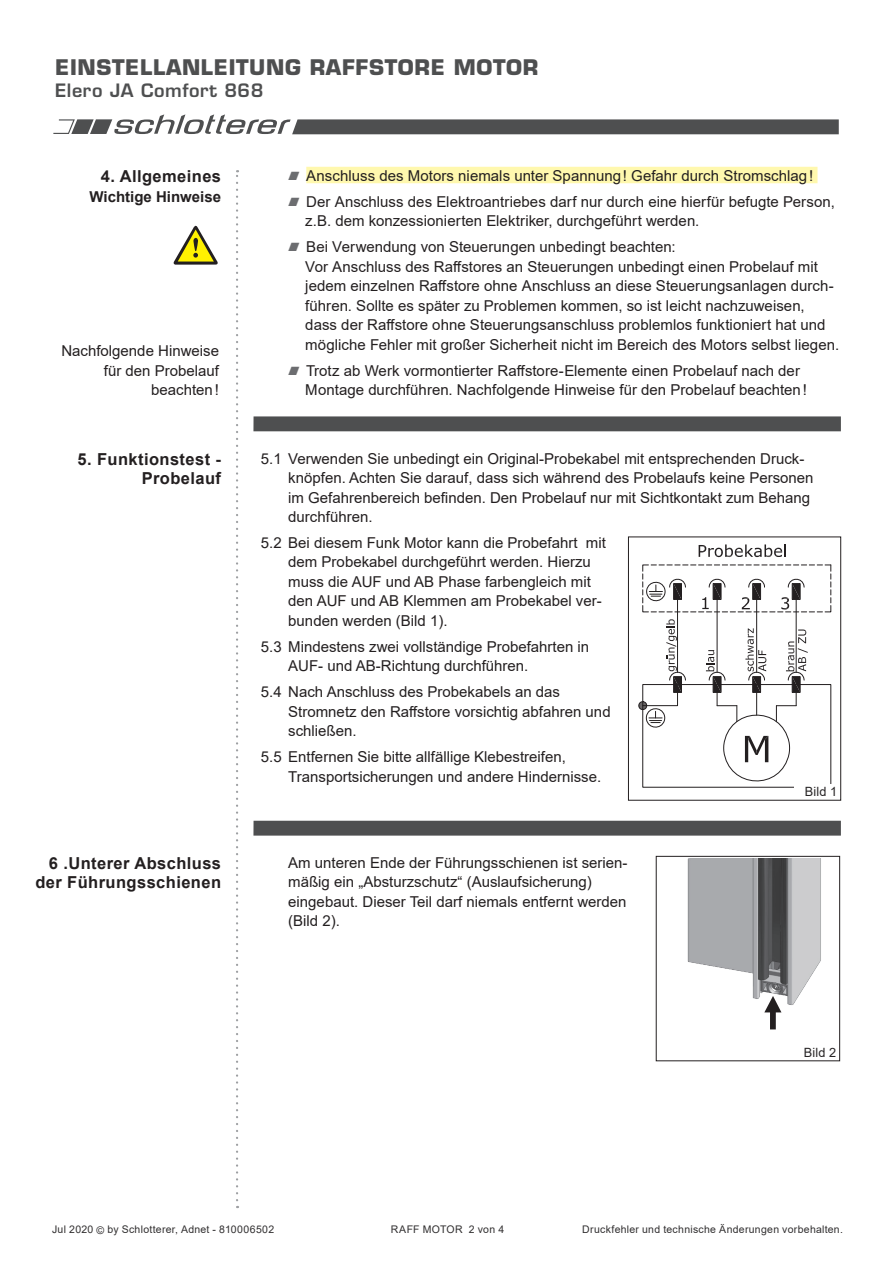
<style>
.page{position:relative;width:893px;height:1263px;background:#fff}
.page>*{position:absolute;margin:0;border:0;box-sizing:border-box;transform-origin:0 0}
.t1{font:700 21px "Eurostile LT Std";letter-spacing:.03em;color:#4e4f50}
.t2{font:600 18px "Eurostile LT Std";letter-spacing:.03em;color:#4e4f50}
.t3{font:700 16.5px/19.5px "Arial";letter-spacing:.025em;color:#231f20;text-align:right}
.t4{font:15px/19.5px "Arial";color:#231f20}
.t5{font:700 15px "Arial";color:#231f20}
.t6{font:12.75px "Arial";letter-spacing:.01em;color:#282526}
.t7{font:10.5px "Arial";letter-spacing:.025em;color:#312f30}
.s1{font-family:"Schlotterer Raute normal";font-size:16.5px;color:#6c6d70}
</style>
<div class="page">
<svg style="left:236px;top:170px;width:2px;height:1030px"></svg>
<svg style="left:53px;top:114px;width:786px;height:20px"></svg>
<div style="left:306px;top:167px;width:511px;height:16px;background:#fff8ae"></div>
<div style="left:253px;top:416px;width:588px;height:15px;background:#4e4f50"></div>
<div style="left:253px;top:821px;width:588px;height:15px;background:#4e4f50"></div>
<div style="left:628px;top:537px;width:213px;height:263px;border:1px solid #231f20"></div>
<hr style="left:717px;top:599px;width:1px;height:73px;background:#231f20">
<hr style="left:677px;top:599px;width:1px;height:73px;background:#231f20">
<hr style="left:756px;top:599px;width:1px;height:73px;background:#231f20">
<hr style="left:796px;top:599px;width:1px;height:73px;background:#231f20">
<svg style="left:638px;top:619px;width:48px;height:111px"></svg>
<svg style="left:706px;top:628px;width:102px;height:160px"></svg>
<svg style="left:642px;top:544px;width:189px;height:69px"></svg>
<div style="left:794px;top:784px;width:46px;height:15px;background:#fff"></div>
<div style="left:656px;top:856px;width:184px;height:205px;border:1px solid #231f20"></div>
<img style="left:687px;top:859px;width:134px;height:171px">
<div style="left:793px;top:1045px;width:46px;height:15px;background:#fff"></div>
<svg style="left:764px;top:996px;width:17px;height:33px"></svg>
<svg style="left:173px;top:225px;width:45px;height:40px"></svg>
<h1 class="t1" style="left:55px;top:54px;width:485px">EINSTELLANLEITUNG RAFFSTORE MOTOR</h1>
<p class="t2" style="left:55px;top:79px;width:210px">Elero JA Comfort 868</p>
<p class="t3" style="left:101px;top:167px;width:122px">4. Allgemeines</p>
<p class="t4" style="left:288px;top:163px;width:548px;line-height:26px"><span class="s1">AA</span> Anschluss des Motors niemals unter Spannung! Gefahr durch Stromschlag!<br><span class="s1">AA</span> Der Anschluss des Elektroantriebes darf nur durch eine hierfür befugte Person,</p>
<p class="t4" style="left:288px;top:208px;width:413px;line-height:26px;text-indent:17px">z.B. dem konzessionierten Elektriker, durchgeführt werden.<br><span class="s1">AA</span> Bei Verwendung von Steuerungen unbedingt beachten:</p>
<p class="t4" style="left:305px;top:257px;width:535px">Vor Anschluss des Raffstores an Steuerungen unbedingt einen Probelauf mit jedem einzelnen Raffstore ohne Anschluss an diese Steuerungsanlagen durch&shy;führen. Sollte es später zu Problemen kommen, so ist leicht nachzuweisen, dass der Raffstore ohne Steuerungsanschluss problemlos funktioniert hat und mögliche Fehler mit großer Sicherheit nicht im Bereich des Motors selbst liegen.</p>
<p class="t4" style="left:305px;top:361px;width:503px;text-indent:-17px"><span class="s1">AA</span> Trotz ab Werk vormontierter Raffstore-Elemente einen Probelauf nach der<br>Montage durchführen. Nachfolgende Hinweise für den Probelauf beachten!</p>
<p class="t5" style="left:90px;top:186px;width:133px">Wichtige Hinweise</p>
<p class="t4" style="left:61px;top:341px;width:159px;text-align:right">Nachfolgende Hinweise für den Probelauf beachten!</p>
<p class="t3" style="left:77px;top:449px;width:145px">5. Funktionstest -<br>Probelauf</p>
<p class="t3" style="left:35px;top:853px;width:187px">6 .Unterer Abschluss der Führungsschienen</p>
<p class="t4" style="left:288px;top:448px;width:527px;text-indent:-27px">5.1 Verwenden Sie unbedingt ein Original-Probekabel mit entsprechenden Druck&shy;knöpfen. Achten Sie darauf, dass sich während des Probelaufs keine Personen im Gefahrenbereich befinden. Den Probelauf nur mit Sichtkontakt zum Behang durchführen.</p>
<p class="t4" style="left:288px;top:533px;width:319px;text-indent:-27px">5.2 Bei diesem Funk Motor kann die Probefahrt mit dem Probekabel durchgeführt werden. Hierzu muss die AUF und AB Phase farbengleich mit den AUF und AB Klemmen am Probekabel ver&shy;bunden werden (Bild 1).</p>
<p class="t4" style="left:288px;top:637px;width:302px;text-indent:-27px">5.3 Mindestens zwei vollständige Probefahrten in<br>AUF- und AB-Richtung durchführen.</p>
<p class="t4" style="left:288px;top:682px;width:324px;text-indent:-27px">5.4 Nach Anschluss des Probekabels an das<br>Stromnetz den Raffstore vorsichtig abfahren und schließen.</p>
<p class="t4" style="left:288px;top:747px;width:314px;text-indent:-27px">5.5 Entfernen Sie bitte allfällige Klebestreifen,<br>Transportsicherungen und andere Hindernisse.</p>
<p class="t4" style="left:288px;top:853px;width:340px">Am unteren Ende der Führungsschienen ist serien&shy;mäßig ein „Absturzschutz“ (Auslaufsicherung) eingebaut. Dieser Teil darf niemals entfernt werden (Bild 2).</p>
<p class="t6" style="left:805px;top:783px;width:34px">Bild 1</p>
<p class="t6" style="left:804px;top:1044px;width:34px">Bild 2</p>
<p class="t7" style="left:52px;top:1222px;width:224px">Jul 2020 © by Schlotterer, Adnet - 810006502</p>
<p class="t7" style="left:391px;top:1222px;width:115px">RAFF MOTOR 2 von 4</p>
<p class="t7" style="left:582px;top:1222px;width:262px">Druckfehler und technische Änderungen vorbehalten.</p>
</div>
